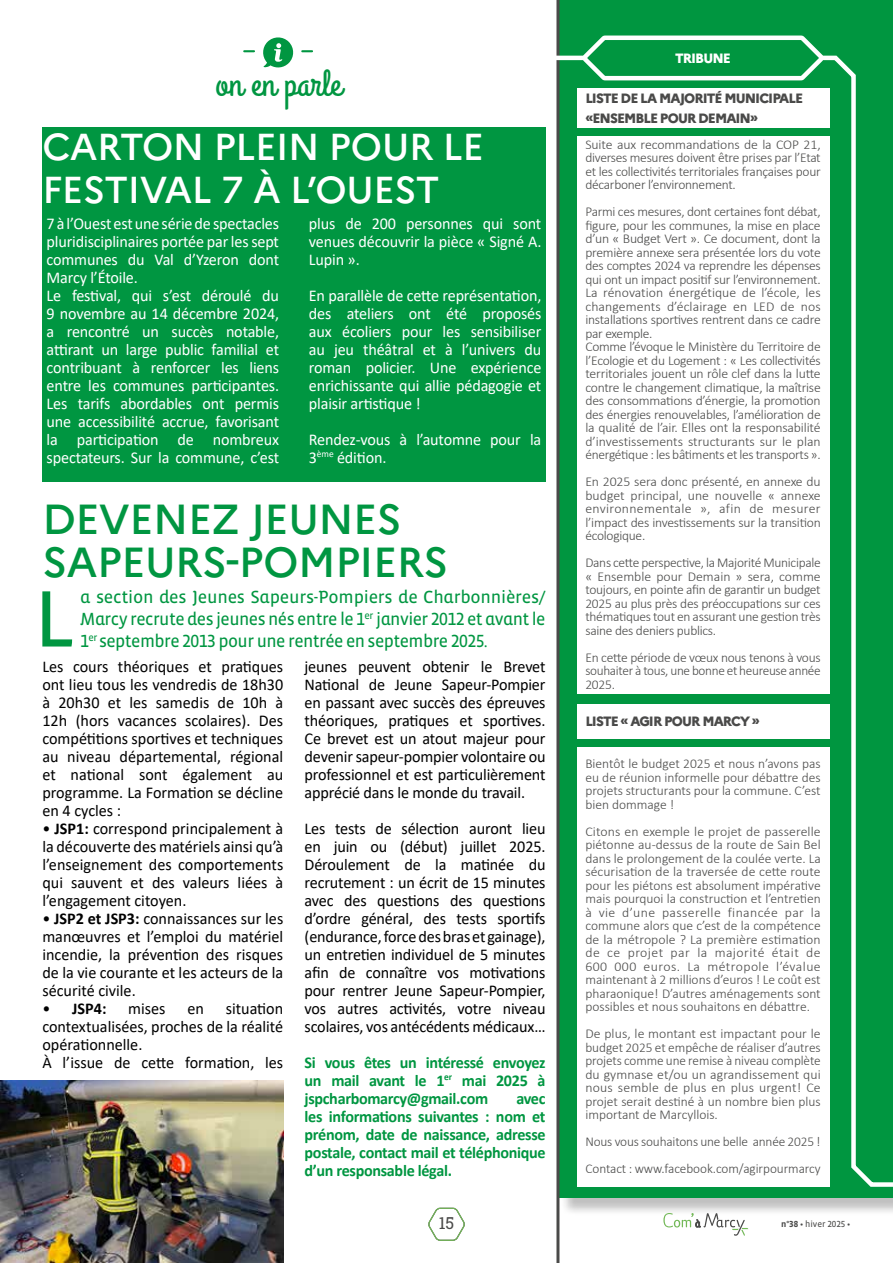
<style>
.page{position:relative;width:893px;height:1263px;background:#fff}
.page>*{position:absolute;margin:0;border:0;box-sizing:border-box;transform-origin:0 0}
.t1{font:81.75px "Vista Sans Alt Reg";color:#009641}
.t2{font:500 42px/43.5px "Marianne";letter-spacing:-.01em;color:#009641}
.t3{font:500 37.5px/43.5px "Marianne";letter-spacing:-.01em;color:#fff}
.t4{font:37.5px "Grand Hotel";color:#009641}
.t5{font:18px/21.6px "Vista Sans Alt Reg";letter-spacing:-.03em;color:#009641;text-align:justify}
.t6{font:16.5px/18px "Calibri";color:#000;text-align:justify}
.t7{font:16.5px/18px "Calibri";letter-spacing:-.01em;color:#fff}
.t8{font:700 16.5px/18px "Calibri";letter-spacing:-.02em;color:#009641;text-align:justify}
.t9{font:700 16.5px "Calibri";color:#000}
.t10{font:16.5px "Roboto Slab";color:#4a4a49}
.t11{font:300 13.5px/13.5px "Calibri";letter-spacing:-.02em;color:#4a4a49;text-align:justify}
.t12{font:800 13.5px/19.5px "Marianne";letter-spacing:-.07em;color:#4a4a49}
.t13{font:800 13.5px "Marianne";letter-spacing:-.07em;color:#fff}
.t14{font:9px "Vista Sans Alt Reg";color:#4a4a49}
.s1{font-weight:700}
.s2{font-weight:400}
.s3{font-family:"Vista Sans Alt";font-weight:700}
</style>
<div class="page">
<div style="left:558px;top:0;width:335px;height:1197px;background:#009640"></div>
<hr style="left:556px;top:0;width:3px;height:1263px;background:#4a4a49">
<svg style="left:556px;top:53px;width:337px;height:1136px"></svg>
<svg style="left:579px;top:35px;width:248px;height:49px"></svg>
<svg style="left:263px;top:37px;width:31px;height:31px"></svg>
<svg style="left:244px;top:50px;width:10px;height:2px"></svg>
<svg style="left:302px;top:50px;width:10px;height:2px"></svg>
<img style="left:1px;top:1080px;width:282px;height:183px">
<div style="left:577px;top:704px;width:252px;height:34px;background:#fff"></div>
<div style="left:577px;top:136px;width:252px;height:557px;background:#fff"></div>
<div style="left:577px;top:747px;width:252px;height:439px;background:#fff"></div>
<div style="left:43px;top:128px;width:503px;height:354px;background:#009641"></div>
<svg style="left:663px;top:1213px;width:85px;height:23px"></svg>
<svg style="left:428px;top:1207px;width:37px;height:34px"></svg>
<h3 class="t4" style="left:216px;top:60px;width:128px">on en parle</h3>
<h3 class="t3" style="left:42px;top:125px;width:443px">CARTON PLEIN POUR LE<br>FESTIVAL 7 À L’OUEST</h3>
<p class="t7" style="left:47px;top:214px;width:234px">7 à l’Ouest est une série de spectacles pluridisciplinaires portée par les sept communes du Val d’Yzeron dont Marcy l’Étoile.<br>Le festival, qui s’est déroulé du 9 novembre au 14 décembre 2024, a rencontré un succès notable, attirant un large public familial et contribuant à renforcer les liens entre les communes participantes.<br>Les tarifs abordables ont permis une accessibilité accrue, favorisant la participation de nombreux spectateurs. Sur la commune, c’est</p>
<p class="t7" style="left:309px;top:214px;width:234px;text-align:justify">plus de 200 personnes qui sont venues découvrir la pièce « Signé A.<br>Lupin ».</p>
<p class="t7" style="left:309px;top:286px;width:234px;text-align:justify">En parallèle de cette représentation, des ateliers ont été proposés aux écoliers pour les sensibiliser au jeu théâtral et à l’univers du roman policier. Une expérience enrichissante qui allie pédagogie et plaisir artistique !</p>
<p class="t7" style="left:309px;top:430px;width:234px">Rendez-vous à l’automne pour la<br>3<sup>ème</sup> édition.</p>
<h2 class="t2" style="left:42px;top:497px;width:407px">DEVENEZ JEUNES<br>SAPEURS-POMPIERS</h2>
<h1 class="t1" style="left:34px;top:577px;width:42px">L</h1>
<h3 class="t5" style="left:80px;top:587px;width:467px">a section des Jeunes Sapeurs-Pompiers de Charbonnières/ Marcy recrute des jeunes nés entre le 1<sup>er</sup> janvier 2012 et avant le 1<sup>er</sup> septembre 2013 pour une rentrée en septembre 2025.</h3>
<p class="t6" style="left:42px;top:657px;width:242px">Les cours théoriques et pratiques ont lieu tous les vendredis de 18h30 à 20h30 et les samedis de 10h à 12h (hors vacances scolaires). Des compétitions sportives et techniques au niveau départemental, régional et national sont également au programme. La Formation se décline en 4 cycles :</p>
<p class="t6" style="left:42px;top:819px;width:242px">• <span class="s1">JSP1:</span> correspond principalement à la découverte des matériels ainsi qu’à l’enseignement des comportements qui sauvent et des valeurs liées à l’engagement citoyen.</p>
<p class="t6" style="left:42px;top:909px;width:242px">• <span class="s1">JSP2 et JSP3:</span> connaissances sur les manœuvres et l’emploi du matériel incendie, la prévention des risques de la vie courante et les acteurs de la sécurité civile.</p>
<p class="t9" style="left:42px;top:996px;width:66px"><span class="s2">•</span> JSP4:</p>
<p class="t6" style="left:128px;top:999px;width:39px">mises</p>
<p class="t6" style="left:187px;top:999px;width:18px">en</p>
<p class="t6" style="left:42px;top:999px;width:242px;text-align:left;text-indent:183px">situation contextualisées, proches de la réalité opérationnelle.<br>À l’issue de cette formation, les</p>
<p class="t6" style="left:305px;top:657px;width:242px">jeunes peuvent obtenir le Brevet National de Jeune Sapeur-Pompier en passant avec succès des épreuves théoriques, pratiques et sportives.<br>Ce brevet est un atout majeur pour devenir sapeur-pompier volontaire ou professionnel et est particulièrement apprécié dans le monde du travail.</p>
<p class="t6" style="left:305px;top:819px;width:242px">Les tests de sélection auront lieu en juin ou (début) juillet 2025.<br>Déroulement de la matinée du recrutement : un écrit de 15 minutes avec des questions des questions d’ordre général, des tests sportifs (endurance, force des bras et gainage), un entretien individuel de 5 minutes afin de connaître vos motivations pour rentrer Jeune Sapeur-Pompier, vos autres activités, votre niveau scolaires, vos antécédents médicaux…</p>
<p class="t8" style="left:305px;top:1053px;width:242px">Si vous êtes un intéressé envoyez un mail avant le 1<sup>er</sup> mai 2025 à jspcharbomarcy@gmail.com</p>
<p class="t8" style="left:305px;top:1089px;width:243px;text-indent:212px">avec les informations suivantes : nom et prénom, date de naissance, adresse postale, contact mail et téléphonique d’un responsable légal.</p>
<p class="t13" style="left:675px;top:50px;width:57px">TRIBUNE</p>
<p class="t12" style="left:585px;top:88px;width:219px">LISTE DE LA MAJORITÉ MUNICIPALE «ENSEMBLE POUR DEMAIN»</p>
<p class="t11" style="left:585px;top:137px;width:237px">Suite aux recommandations de la COP 21, diverses mesures doivent être prises par l’Etat et les collectivités territoriales françaises pour décarboner l’environnement.</p>
<p class="t11" style="left:585px;top:205px;width:237px;text-align:left">Parmi ces mesures, dont certaines font débat, figure, pour les communes, la mise en place d’un « Budget Vert ». Ce document, dont la première annexe sera présentée lors du vote des comptes 2024 va reprendre les dépenses qui ont un impact positif sur l’environnement.<br>La rénovation énergétique de l’école, les changements d’éclairage en LED de nos installations sportives rentrent dans ce cadre par exemple.<br>Comme l’évoque le Ministère du Territoire de l’Ecologie et du Logement : « Les collectivités territoriales jouent un rôle clef dans la lutte contre le changement climatique, la maîtrise des consommations d’énergie, la promotion des énergies renouvelables, l’amélioration de la qualité de l’air. Elles ont la responsabilité d’investissements structurants sur le plan énergétique : les bâtiments et les transports ».</p>
<p class="t11" style="left:585px;top:475px;width:237px">En 2025 sera donc présenté, en annexe du budget principal, une nouvelle « annexe environnementale », afin de mesurer l’impact des investissements sur la transition écologique.</p>
<p class="t11" style="left:585px;top:556px;width:237px">Dans cette perspective, la Majorité Municipale « Ensemble pour Demain » sera, comme toujours, en pointe afin de garantir un budget 2025 au plus près des préoccupations sur ces thématiques tout en assurant une gestion très saine des deniers publics.</p>
<p class="t11" style="left:585px;top:650px;width:237px">En cette période de vœux nous tenons à vous souhaiter à tous, une bonne et heureuse année 2025.</p>
<p class="t12" style="left:585px;top:711px;width:176px">LISTE « AGIR POUR MARCY »</p>
<p class="t11" style="left:585px;top:757px;width:237px">Bientôt le budget 2025 et nous n’avons pas eu de réunion informelle pour débattre des projets structurants pour la commune. C’est bien dommage !</p>
<p class="t11" style="left:585px;top:824px;width:237px">Citons en exemple le projet de passerelle piétonne au-dessus de la route de Sain Bel dans le prolongement de la coulée verte. La sécurisation de la traversée de cette route pour les piétons est absolument impérative mais pourquoi la construction et l’entretien à vie d’une passerelle financée par la commune alors que c’est de la compétence de la métropole ? La première estimation de ce projet par la majorité était de 600 000 euros. La métropole l’évalue maintenant à 2 millions d’euros ! Le coût est pharaonique! D’autres aménagements sont possibles et nous souhaitons en débattre.</p>
<p class="t11" style="left:585px;top:1027px;width:237px">De plus, le montant est impactant pour le budget 2025 et empêche de réaliser d’autres projets comme une remise à niveau complète du gymnase et/ou un agrandissement qui nous semble de plus en plus urgent! Ce projet serait destiné à un nombre bien plus important de Marcyllois.</p>
<p class="t11" style="left:585px;top:1128px;width:237px;line-height:27px">Nous vous souhaitons une belle année 2025 !<br>Contact : www.facebook.com/agirpourmarcy</p>
<p class="t10" style="left:439px;top:1212px;width:17px">15</p>
<p class="t14" style="left:781px;top:1219px;width:71px"><span class="s3">n°38 •</span> hiver 2025 <span class="s3">•</span></p>
</div>
